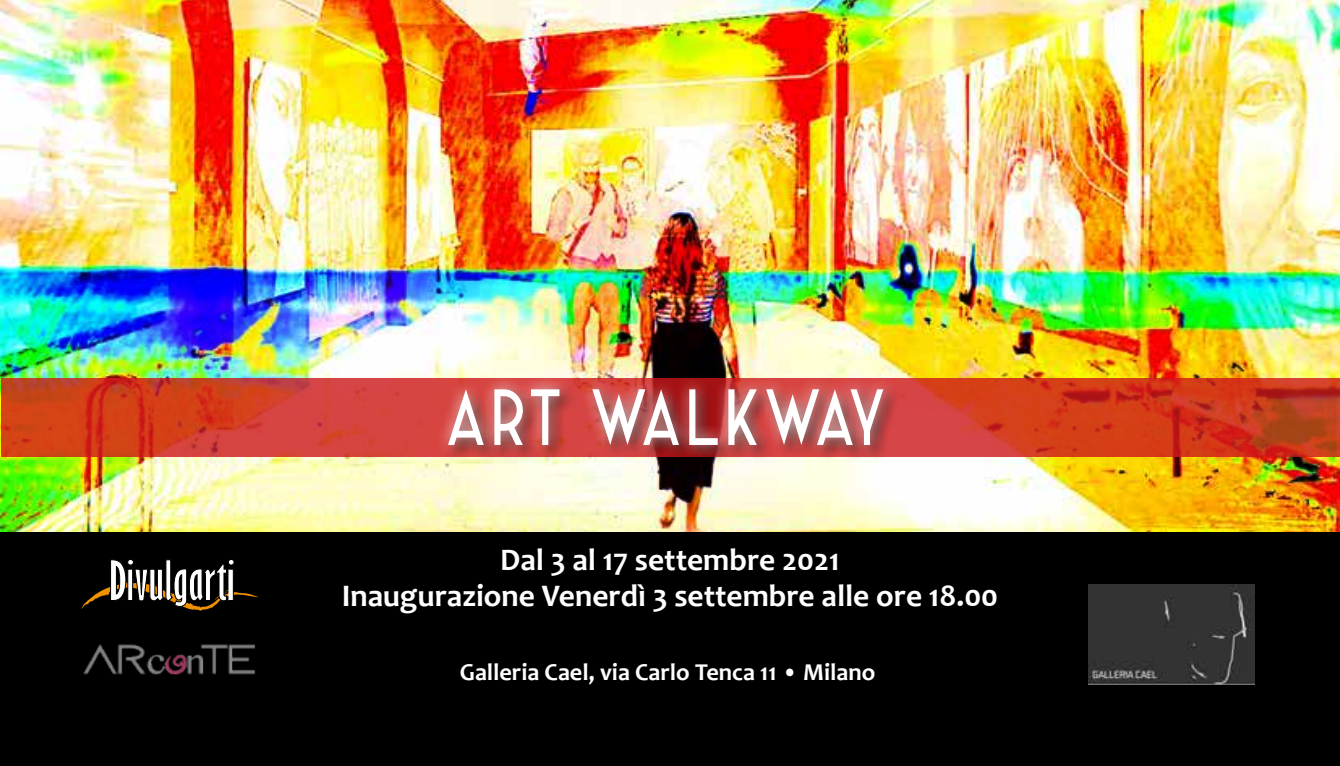
<style>
.page{position:relative;width:1340px;height:766px;background:#fff}
.page>*{position:absolute;margin:0;border:0;box-sizing:border-box;transform-origin:0 0}
.t1{font:81px "Milano Sans";letter-spacing:.035em;color:#fff;scale:.9 1}
.t2{font:700 31.5px/36px "Candara";color:#fff;text-align:center}
.t3{font:700 24.3px "Candara";color:#fff}
</style>
<div class="page">
<div style="left:0;top:508px;width:1339px;height:257px;background:#000"></div>
<img style="left:0;top:0;width:1339px;height:531px">
<img style="left:83px;top:644px;width:172px;height:31px">
<svg style="left:81px;top:559px;width:178px;height:51px"></svg>
<svg style="left:1px;top:377px;width:1338px;height:79px;background:#cf3f26"></svg>
<img style="left:1088px;top:584px;width:166px;height:100px">
<div style="left:443px;top:383px;width:457px;height:80px;background:#000;opacity:.75"></div>
<div style="left:435px;top:374px;width:462px;height:85px;background:#fff;opacity:.75"></div>
<h1 class="t1" style="left:448px;top:378px;width:492px">ART WALKWAY</h1>
<p class="t2" style="left:342px;top:541px;width:658px">Dal 3 al 17 settembre 2021<br>Inaugurazione Venerdì 3 settembre alle ore 18.00</p>
<p class="t3" style="left:460px;top:656px;width:417px">Galleria Cael, via Carlo Tenca 11 • Milano</p>
</div>
